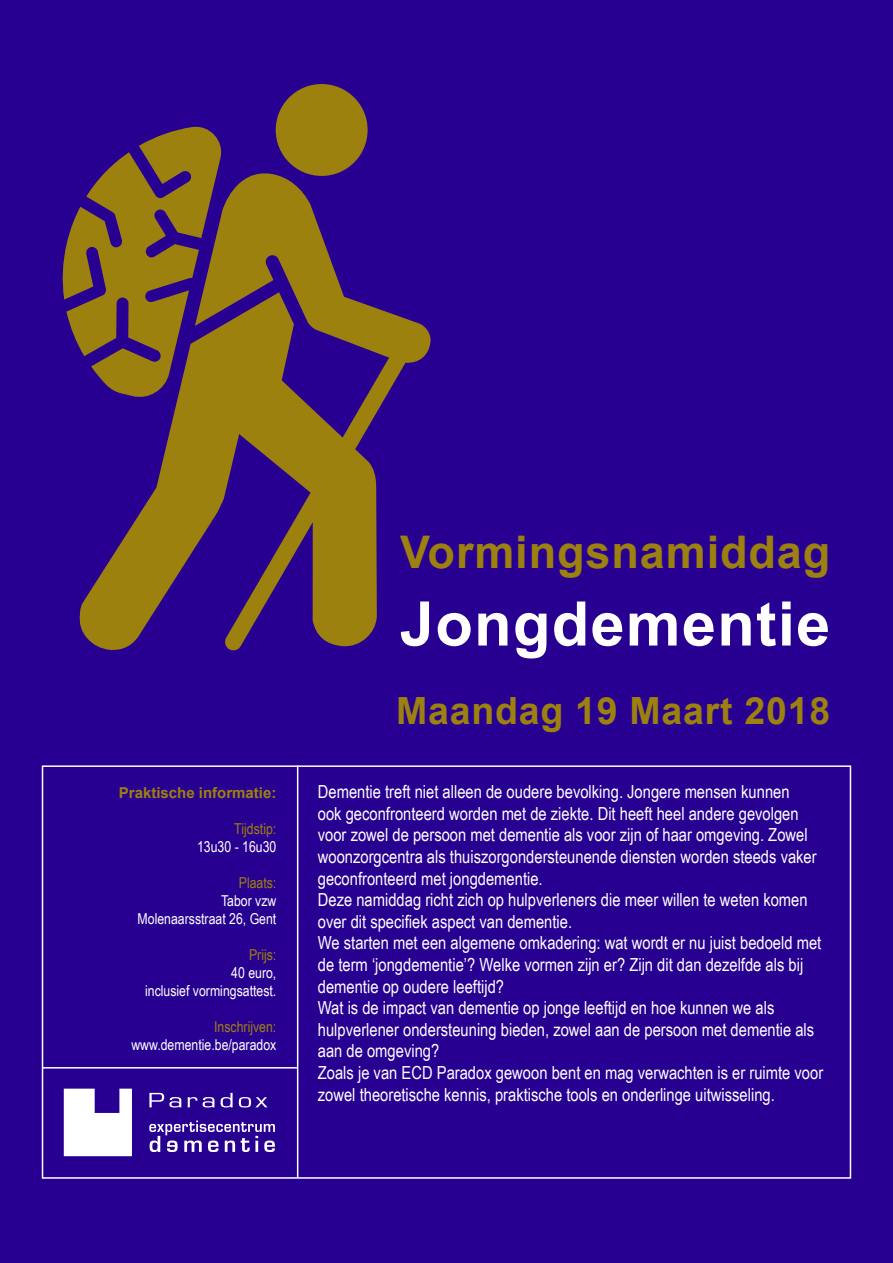
<style>
.page{position:relative;width:893px;height:1263px;background:#280091}
.page>*{position:absolute;margin:0;border:0;box-sizing:border-box;transform-origin:0 0}
.t1{font:700 61.5px "Arial";letter-spacing:.02em;color:#fff}
.t2{font:700 45px "Arial";letter-spacing:.02em;color:#9d810f}
.t3{font:700 37.5px "Arial";letter-spacing:.02em;color:#9d810f}
.t4{font:18px/21.6px "Arial Narrow";color:#fff}
.t5{font:15px/18px "Arial Narrow";color:#fff;text-align:right}
.t6{font:15px "Arial Narrow";color:#9d810f}
.t7{font:700 15px "Arial";color:#9d810f}
</style>
<div class="page">
<div style="left:42px;top:765px;width:809px;height:414px;border:2px solid #fff"></div>
<svg style="left:64px;top:1089px;width:68px;height:67px;background:#e2ddf0"></svg>
<svg style="left:149px;top:1093px;width:118px;height:14px"></svg>
<svg style="left:149px;top:1120px;width:126px;height:32px"></svg>
<hr style="left:43px;top:1067px;width:255px;height:1px;background:#fff">
<hr style="left:297px;top:765px;width:1px;height:413px;background:#fff">
<div style="left:276px;top:84px;width:92px;height:92px;background:#9d810f;border-radius:50%"></div>
<svg style="left:79px;top:167px;width:352px;height:484px"></svg>
<svg style="left:62px;top:126px;width:163px;height:274px"></svg>
<p class="t7" style="left:119px;top:782px;width:159px">Praktische informatie:</p>
<p class="t6" style="left:234px;top:817px;width:44px">Tijdstip:</p>
<p class="t5" style="left:197px;top:837px;width:81px">13u30 - 16u30</p>
<p class="t6" style="left:239px;top:871px;width:39px">Plaats:</p>
<p class="t5" style="left:138px;top:891px;width:140px">Tabor vzw<br>Molenaarsstraat 26, Gent</p>
<p class="t6" style="left:249px;top:943px;width:29px">Prijs:</p>
<p class="t5" style="left:145px;top:963px;width:133px">40 euro,<br>inclusief vormingsattest.</p>
<p class="t6" style="left:214px;top:1015px;width:64px">Inschrijven:</p>
<p class="t5" style="left:131px;top:1035px;width:146px">www.dementie.be/paradox</p>
<h2 class="t2" style="left:400px;top:522px;width:432px">Vormingsnamiddag</h2>
<h1 class="t1" style="left:400px;top:583px;width:432px">Jongdementie</h1>
<h3 class="t3" style="left:396px;top:685px;width:435px">Maandag 19 Maart 2018</h3>
<p class="t4" style="left:318px;top:780px;width:507px">Dementie treft niet alleen de oudere bevolking. Jongere mensen kunnen<br>ook geconfronteerd worden met de ziekte. Dit heeft heel andere gevolgen voor zowel de persoon met dementie als voor zijn of haar omgeving. Zowel woonzorgcentra als thuiszorgondersteunende diensten worden steeds vaker geconfronteerd met jongdementie.<br>Deze namiddag richt zich op hulpverleners die meer willen te weten komen over dit specifiek aspect van dementie.<br>We starten met een algemene omkadering: wat wordt er nu juist bedoeld met de term ‘jongdementie’? Welke vormen zijn er? Zijn dit dan dezelfde als bij dementie op oudere leeftijd?<br>Wat is de impact van dementie op jonge leeftijd en hoe kunnen we als hulpverlener ondersteuning bieden, zowel aan de persoon met dementie als aan de omgeving?<br>Zoals je van ECD Paradox gewoon bent en mag verwachten is er ruimte voor zowel theoretische kennis, praktische tools en onderlinge uitwisseling.</p>
</div>
